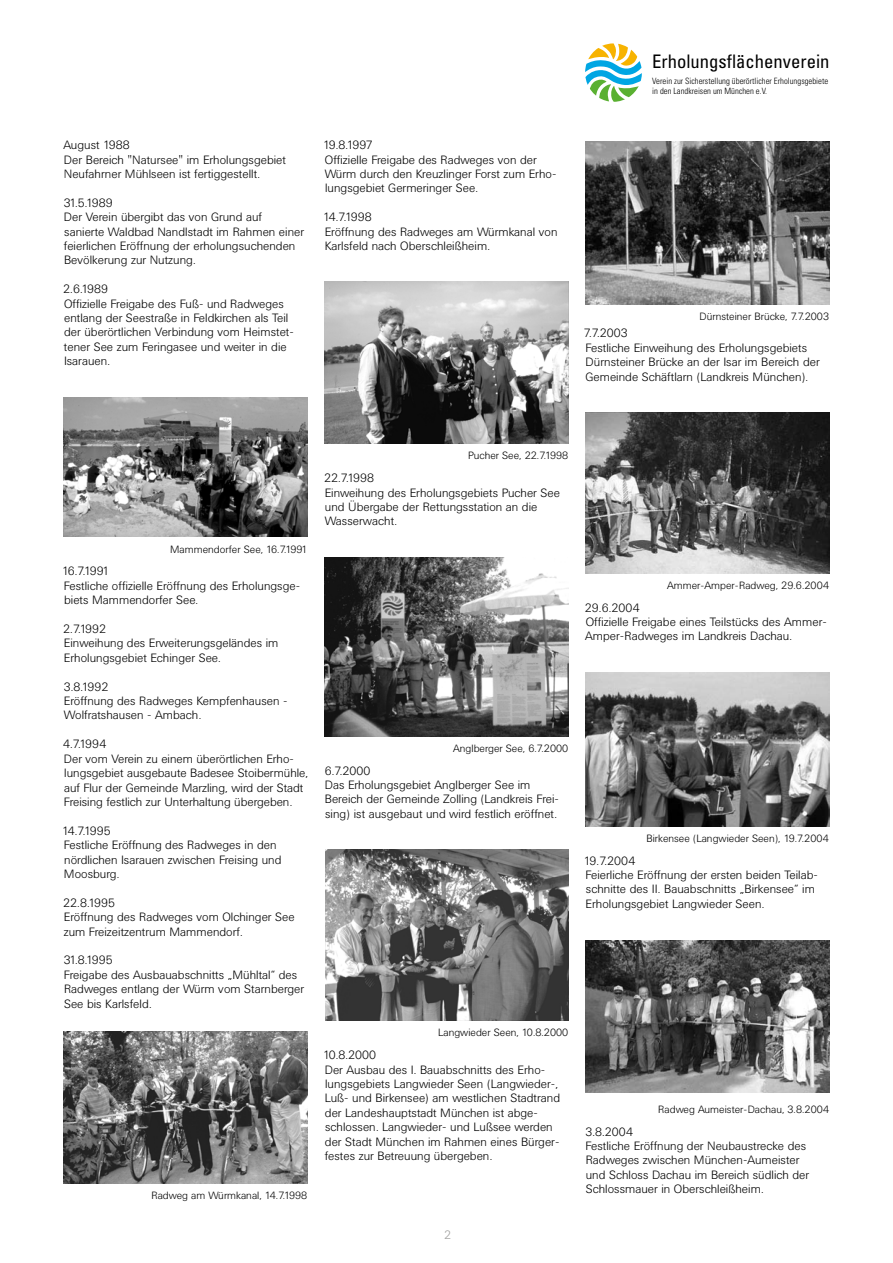
<style>
.page{position:relative;width:893px;height:1263px;background:#fff}
.page>*{position:absolute;margin:0;border:0;box-sizing:border-box;transform-origin:0 0}
.t1{font:condensed 18.6px "Univers";color:#000}
.t2{font:300 12px/14.4px "Univers BQ";color:#000}
.t3{font:300 12px "Univers BQ";color:#9d9d9c}
.t4{font:300 10.5px "Univers BQ";color:#000}
.t5{font:300 condensed 8.7px/10.4px "Univers";color:#000}
</style>
<div class="page">
<svg style="left:585px;top:43px;width:57px;height:59px"></svg>
<img style="left:64px;top:397px;width:244px;height:140px">
<img style="left:64px;top:1031px;width:243px;height:152px">
<img style="left:325px;top:282px;width:243px;height:162px">
<img style="left:325px;top:557px;width:243px;height:179px">
<img style="left:325px;top:849px;width:244px;height:172px">
<img style="left:585px;top:141px;width:244px;height:163px">
<img style="left:585px;top:412px;width:244px;height:161px">
<img style="left:585px;top:673px;width:244px;height:153px">
<img style="left:585px;top:941px;width:244px;height:152px">
<p class="t2" style="left:63px;top:138px;width:224px">August 1988<br>Der Bereich "Natursee" im Erholungsgebiet<br>Neufahrner Mühlseen ist fertiggestellt.</p>
<p class="t2" style="left:64px;top:196px;width:242px">31.5.1989<br>Der Verein übergibt das von Grund auf sanierte Waldbad Nandlstadt im Rahmen einer feierlichen Eröffnung der erholungsuchenden Bevölkerung zur Nutzung.</p>
<p class="t2" style="left:63px;top:282px;width:232px">2.6.1989<br>Offizielle Freigabe des Fuß- und Radweges entlang der Seestraße in Feldkirchen als Teil der überörtlichen Verbindung vom Heimstet&shy;tener See zum Feringasee und weiter in die<br>Isarauen.</p>
<p class="t2" style="left:323px;top:138px;width:235px">19.8.1997<br>Offizielle Freigabe des Radweges von der<br>Würm durch den Kreuzlinger Forst zum Erho&shy;lungsgebiet Germeringer See.</p>
<p class="t2" style="left:323px;top:210px;width:236px">14.7.1998<br>Eröffnung des Radweges am Würmkanal von<br>Karlsfeld nach Oberschleißheim.</p>
<h1 class="t1" style="left:652px;top:49px;width:179px">Erholungsflächenverein</h1>
<p class="t5" style="left:652px;top:75px;width:178px">Verein zur Sicherstellung überörtlicher Erholungsgebiete in den Landkreisen um München e.V.</p>
<p class="t4" style="left:699px;top:311px;width:131px">Dürnsteiner Brücke, 7.7.2003</p>
<p class="t2" style="left:584px;top:326px;width:237px">7.7.2003<br>Festliche Einweihung des Erholungsgebiets Dürnsteiner Brücke an der Isar im Bereich der Gemeinde Schäftlarn (Landkreis München).</p>
<p class="t4" style="left:170px;top:543px;width:139px">Mammendorfer See, 16.7.1991</p>
<p class="t2" style="left:62px;top:564px;width:239px">16.7.1991<br>Festliche offizielle Eröffnung des Erholungsge&shy;biets Mammendorfer See.</p>
<p class="t2" style="left:63px;top:622px;width:217px">2.7.1992<br>Einweihung des Erweiterungsgeländes im<br>Erholungsgebiet Echinger See.</p>
<p class="t2" style="left:64px;top:680px;width:225px">3.8.1992<br>Eröffnung des Radweges Kempfenhausen -<br>Wolfratshausen - Ambach.</p>
<p class="t2" style="left:63px;top:737px;width:247px">4.7.1994<br>Der vom Verein zu einem überörtlichen Erho&shy;lungsgebiet ausgebaute Badesee Stoibermühle, auf Flur der Gemeinde Marzling, wird der Stadt Freising festlich zur Unterhaltung übergeben.</p>
<p class="t2" style="left:62px;top:824px;width:221px">14.7.1995<br>Festliche Eröffnung des Radweges in den nördlichen Isarauen zwischen Freising und<br>Moosburg.</p>
<p class="t2" style="left:63px;top:896px;width:233px">22.8.1995<br>Eröffnung des Radweges vom Olchinger See zum Freizeitzentrum Mammendorf.</p>
<p class="t2" style="left:64px;top:953px;width:242px">31.8.1995<br>Freigabe des Ausbauabschnitts „Mühltal“ des<br>Radweges entlang der Würm vom Starnberger<br>See bis Karlsfeld.</p>
<p class="t4" style="left:151px;top:1190px;width:158px">Radweg am Würmkanal, 14.7.1998</p>
<p class="t4" style="left:468px;top:450px;width:102px">Pucher See, 22.7.1998</p>
<p class="t2" style="left:324px;top:471px;width:237px">22.7.1998<br>Einweihung des Erholungsgebiets Pucher See und Übergabe der Rettungsstation an die<br>Wasserwacht.</p>
<p class="t4" style="left:453px;top:742px;width:117px">Anglberger See, 6.7.2000</p>
<p class="t2" style="left:325px;top:764px;width:236px">6.7.2000<br>Das Erholungsgebiet Anglberger See im Bereich der Gemeinde Zolling (Landkreis Frei&shy;sing) ist ausgebaut und wird festlich eröffnet.</p>
<p class="t4" style="left:438px;top:1027px;width:132px">Langwieder Seen, 10.8.2000</p>
<p class="t2" style="left:323px;top:1048px;width:238px">10.8.2000<br>Der Ausbau des I. Bauabschnitts des Erho&shy;lungsgebiets Langwieder Seen (Langwieder-, Luß- und Birkensee) am westlichen Stadtrand der Landeshauptstadt München ist abge&shy;schlossen. Langwieder- und Lußsee werden der Stadt München im Rahmen eines Bürger&shy;festes zur Betreuung übergeben.</p>
<p class="t3" style="left:444px;top:1228px;width:8px">2</p>
<p class="t4" style="left:667px;top:579px;width:164px">Ammer-Amper-Radweg, 29.6.2004</p>
<p class="t2" style="left:585px;top:601px;width:243px">29.6.2004<br>Offizielle Freigabe eines Teilstücks des Ammer-<br>Amper-Radweges im Landkreis Dachau.</p>
<p class="t4" style="left:646px;top:832px;width:184px">Birkensee (Langwieder Seen), 19.7.2004</p>
<p class="t2" style="left:584px;top:854px;width:235px">19.7.2004<br>Feierliche Eröffnung der ersten beiden Teilab&shy;schnitte des II. Bauabschnitts „Birkensee“ im Erholungsgebiet Langwieder Seen.</p>
<p class="t4" style="left:658px;top:1103px;width:173px">Radweg Aumeister-Dachau, 3.8.2004</p>
<p class="t2" style="left:585px;top:1124px;width:225px">3.8.2004<br>Festliche Eröffnung der Neubaustrecke des Radweges zwischen München-Aumeister und Schloss Dachau im Bereich südlich der Schlossmauer in Oberschleißheim.</p>
</div>
